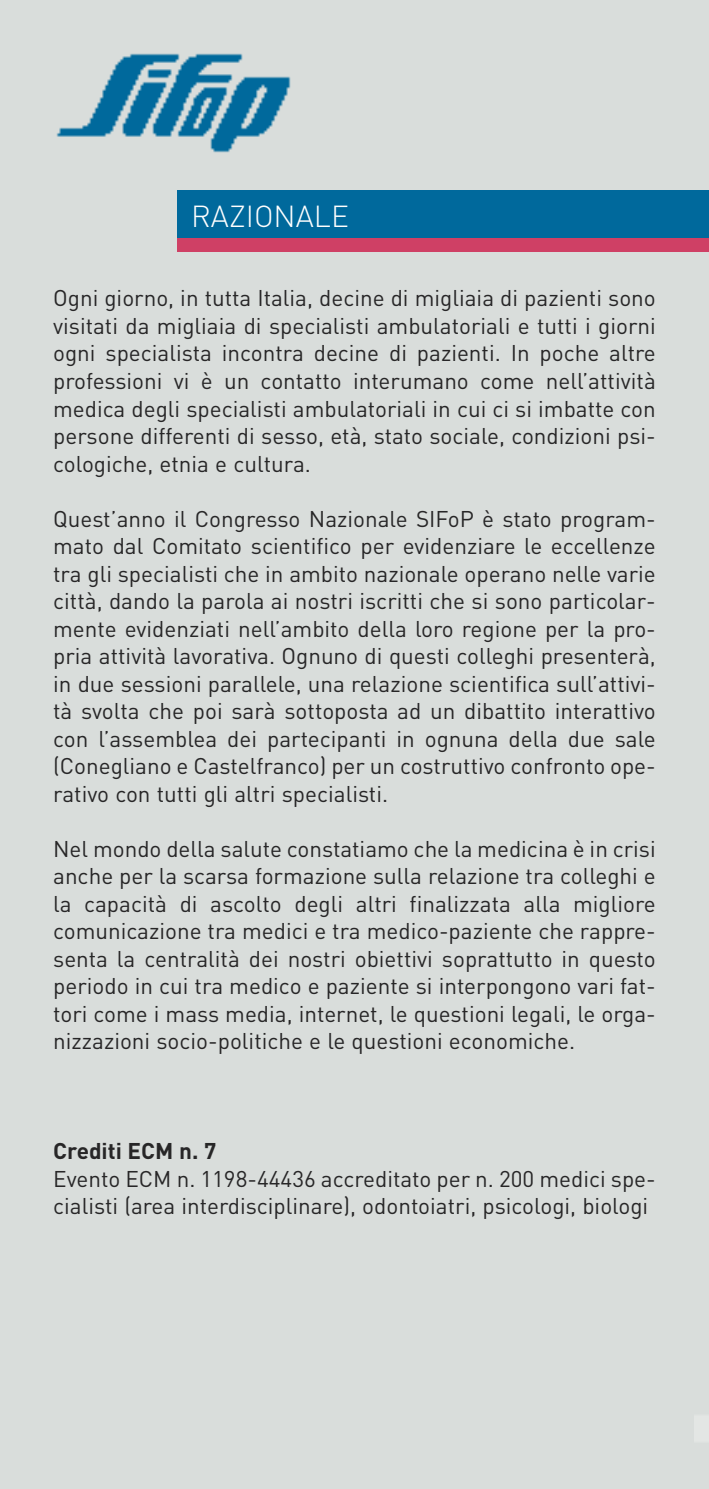
<style>
.page{position:relative;width:709px;height:1489px;background:#fff}
.page>*{position:absolute;margin:0;border:0;box-sizing:border-box;transform-origin:0 0}
.t1{font:300 30px "DIN";color:#fff}
.t2{font:22.5px/27.5px "DIN";color:#272627;text-align:justify}
.t3{font:700 22.5px "DIN";color:#272627}
</style>
<div class="page">
<div style="left:0;top:0;width:709px;height:1488px;background:#d9dddb"></div>
<div style="left:177px;top:238px;width:532px;height:14px;background:#cf4065"></div>
<div style="left:177px;top:191px;width:532px;height:47px;background:#00699c"></div>
<img style="left:56px;top:53px;width:235px;height:100px">
<h1 class="t1" style="left:191px;top:199px;width:159px">RAZIONALE</h1>
<p class="t2" style="left:53px;top:285px;width:604px">Ogni giorno, in tutta Italia, decine di migliaia di pazienti sono visitati da migliaia di specialisti ambulatoriali e tutti i giorni ogni specialista incontra decine di pazienti. In poche altre professioni vi è un contatto interumano come nell’attività medica degli specialisti ambulatoriali in cui ci si imbatte con persone differenti di sesso, età, stato sociale, condizioni psi&shy;cologiche, etnia e cultura.</p>
<p class="t2" style="left:53px;top:505px;width:604px">Quest’anno il Congresso Nazionale SIFoP è stato program&shy;mato dal Comitato scientifico per evidenziare le eccellenze tra gli specialisti che in ambito nazionale operano nelle varie città, dando la parola ai nostri iscritti che si sono particolar&shy;mente evidenziati nell’ambito della loro regione per la pro&shy;pria attività lavorativa. Ognuno di questi colleghi presenterà, in due sessioni parallele, una relazione scientifica sull’attivi&shy;tà svolta che poi sarà sottoposta ad un dibattito interattivo con l’assemblea dei partecipanti in ognuna della due sale (Conegliano e Castelfranco) per un costruttivo confronto ope&shy;rativo con tutti gli altri specialisti.</p>
<p class="t2" style="left:53px;top:835px;width:604px">Nel mondo della salute constatiamo che la medicina è in crisi anche per la scarsa formazione sulla relazione tra colleghi e la capacità di ascolto degli altri finalizzata alla migliore comunicazione tra medici e tra medico-paziente che rappre&shy;senta la centralità dei nostri obiettivi soprattutto in questo periodo in cui tra medico e paziente si interpongono vari fat&shy;tori come i mass media, internet, le questioni legali, le orga&shy;nizzazioni socio-politiche e le questioni economiche.</p>
<p class="t3" style="left:53px;top:1138px;width:165px">Crediti ECM n. 7</p>
<p class="t2" style="left:53px;top:1165px;width:604px">Evento ECM n. 1198-44436 accreditato per n. 200 medici spe&shy;cialisti (area interdisciplinare), odontoiatri, psicologi, biologi</p>
</div>
